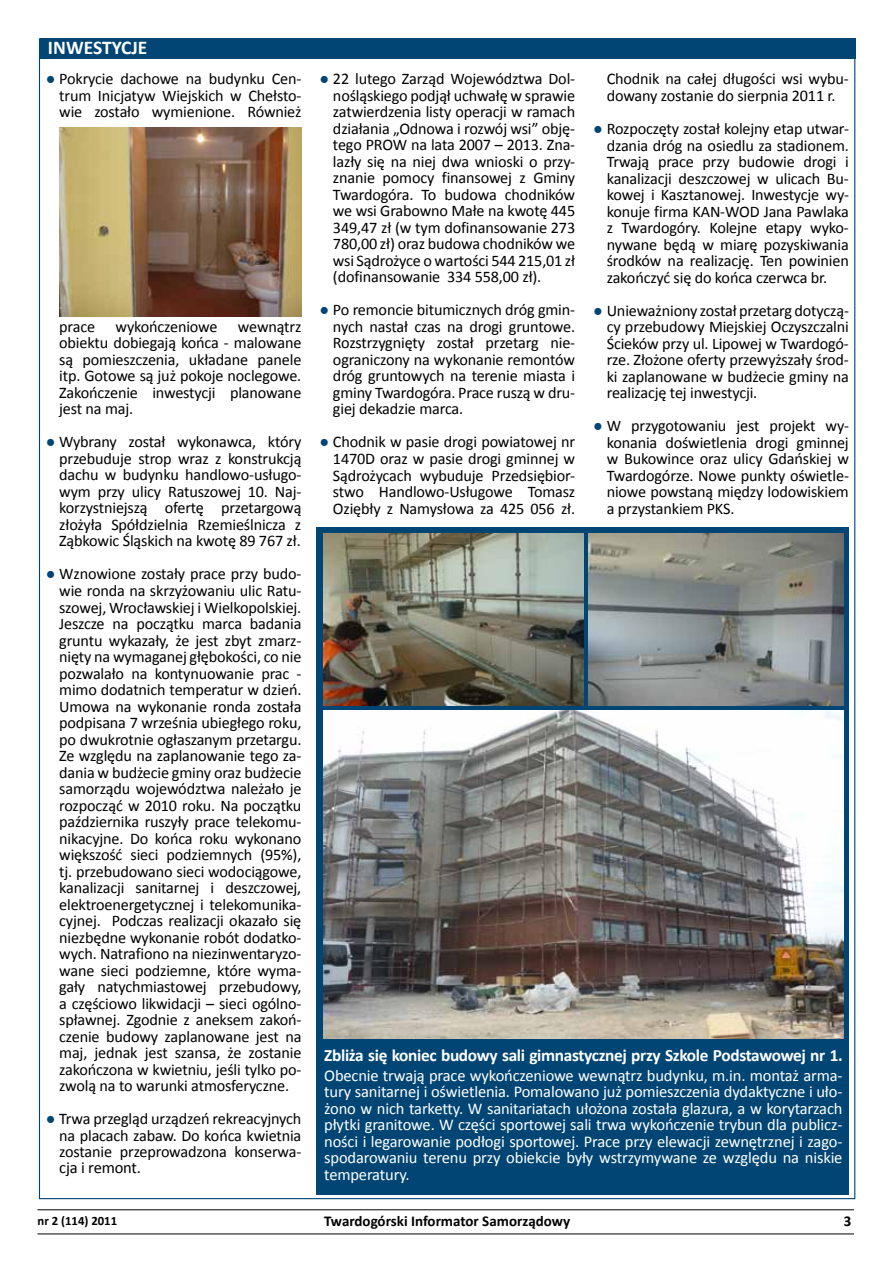
<style>
.page{position:relative;width:893px;height:1263px;background:#fff}
.page>*{position:absolute;margin:0;border:0;box-sizing:border-box;transform-origin:0 0}
.t1{font:700 19.5px "Calibri";letter-spacing:-.005em;color:#fff}
.t2{font:700 17.4px "Calibri";letter-spacing:-.02em;color:#fff}
.t3{font:16.5px/16.5px "Calibri";letter-spacing:-.01em;color:#fff;text-align:justify}
.t4{font:16.5px "Calibri";letter-spacing:-.01em;color:#000}
.t5{font:16.2px/16.5px "Calibri";letter-spacing:-.01em;color:#000;text-align:justify}
.t6{font:700 15px "Calibri";color:#000}
.t7{font:700 12.75px "Calibri";color:#000}
.s1{color:#004573}
</style>
<div class="page">
<div style="left:317px;top:527px;width:532px;height:668px;background:#004573"></div>
<div style="left:40px;top:38px;width:815px;height:21px;background:#004573"></div>
<img style="left:60px;top:127px;width:241px;height:189px">
<img style="left:589px;top:534px;width:255px;height:172px">
<img style="left:323px;top:711px;width:521px;height:327px">
<img style="left:323px;top:534px;width:260px;height:172px">
<hr style="left:38px;top:1233px;width:816px;height:1px;background:#000">
<hr style="left:38px;top:1209px;width:816px;height:1px;background:#000">
<p class="t1" style="left:48px;top:35px;width:101px">INWESTYCJE</p>
<p class="t5" style="left:59px;top:71px;width:244px;text-indent:-13px"><span class="s1">●</span> Pokrycie dachowe na budynku Cen&shy;trum Inicjatyw Wiejskich w Chełsto&shy;wie zostało wymienione. Również</p>
<p class="t5" style="left:59px;top:318px;width:37px">prace</p>
<p class="t5" style="left:115px;top:318px;width:104px">wykończeniowe</p>
<p class="t5" style="left:59px;top:318px;width:244px;text-indent:179px">wewnątrz obiektu dobiegają końca - malowane są pomieszczenia, układane panele itp. Gotowe są już pokoje noclegowe.<br>Zakończenie inwestycji planowane jest na maj.</p>
<p class="t5" style="left:59px;top:434px;width:244px;text-indent:-13px"><span class="s1">●</span> Wybrany został wykonawca, który przebuduje strop wraz z konstrukcją dachu w budynku handlowo-usługo&shy;wym przy ulicy Ratuszowej 10. Naj&shy;korzystniejszą ofertę przetargową złożyła Spółdzielnia Rzemieślnicza z Ząbkowic Śląskich na kwotę 89 767 zł.</p>
<p class="t5" style="left:59px;top:566px;width:244px;text-indent:-13px"><span class="s1">●</span> Wznowione zostały prace przy budo&shy;wie ronda na skrzyżowaniu ulic Ratu&shy;szowej, Wrocławskiej i Wielkopolskiej.<br>Jeszcze na początku marca badania gruntu wykazały, że jest zbyt zmarz&shy;nięty na wymaganej głębokości, co nie pozwalało na kontynuowanie prac - mimo dodatnich temperatur w dzień.<br>Umowa na wykonanie ronda została podpisana 7 września ubiegłego roku, po dwukrotnie ogłaszanym przetargu.<br>Ze względu na zaplanowanie tego za&shy;dania w budżecie gminy oraz budżecie samorządu województwa należało je rozpocząć w 2010 roku. Na początku października ruszyły prace telekomu&shy;nikacyjne. Do końca roku wykonano większość sieci podziemnych (95%), tj. przebudowano sieci wodociągowe, kanalizacji sanitarnej i deszczowej, elektroenergetycznej i telekomunika&shy;cyjnej. Podczas realizacji okazało się niezbędne wykonanie robót dodatko&shy;wych. Natrafiono na niezinwentaryzo&shy;wane sieci podziemne, które wyma&shy;gały natychmiastowej przebudowy, a częściowo likwidacji – sieci ogólno&shy;spławnej. Zgodnie z aneksem zakoń&shy;czenie budowy zaplanowane jest na maj, jednak jest szansa, że zostanie zakończona w kwietniu, jeśli tylko po&shy;zwolą na to warunki atmosferyczne.</p>
<p class="t5" style="left:59px;top:1111px;width:244px;text-indent:-13px"><span class="s1">●</span> Trwa przegląd urządzeń rekreacyjnych na placach zabaw. Do końca kwietnia zostanie przeprowadzona konserwa-</p>
<p class="t4" style="left:59px;top:1157px;width:83px">cja i remont.</p>
<p class="t5" style="left:333px;top:71px;width:244px;text-indent:-13px"><span class="s1">●</span> 22 lutego Zarząd Województwa Dol&shy;nośląskiego podjął uchwałę w sprawie zatwierdzenia listy operacji w ramach działania „Odnowa i rozwój wsi” obję&shy;tego PROW na lata 2007 – 2013. Zna&shy;lazły się na niej dwa wnioski o przy&shy;znanie pomocy finansowej z Gminy Twardogóra. To budowa chodników we wsi Grabowno Małe na kwotę 445<br>349,47 zł (w tym dofinansowanie 273<br>780,00 zł) oraz budowa chodników we wsi Sądrożyce o wartości 544 215,01 zł (dofinansowanie 334 558,00 zł).</p>
<p class="t5" style="left:333px;top:302px;width:244px;text-indent:-13px"><span class="s1">●</span> Po remoncie bitumicznych dróg gmin&shy;nych nastał czas na drogi gruntowe.<br>Rozstrzygnięty został przetarg nie&shy;ograniczony na wykonanie remontów dróg gruntowych na terenie miasta i gminy Twardogóra. Prace ruszą w dru&shy;giej dekadzie marca.</p>
<p class="t5" style="left:333px;top:434px;width:244px;text-indent:-13px"><span class="s1">●</span> Chodnik w pasie drogi powiatowej nr 1470D oraz w pasie drogi gminnej w Sądrożycach wybuduje Przedsiębior&shy;stwo Handlowo-Usługowe Tomasz Oziębły z Namysłowa za 425 056 zł.</p>
<p class="t5" style="left:607px;top:71px;width:244px">Chodnik na całej długości wsi wybu&shy;dowany zostanie do sierpnia 2011 r.</p>
<p class="t5" style="left:607px;top:120px;width:244px;text-indent:-13px"><span class="s1">●</span> Rozpoczęty został kolejny etap utwar&shy;dzania dróg na osiedlu za stadionem.<br>Trwają prace przy budowie drogi i kanalizacji deszczowej w ulicach Bu&shy;kowej i Kasztanowej. Inwestycje wy&shy;konuje firma KAN-WOD Jana Pawlaka z Twardogóry. Kolejne etapy wyko&shy;nywane będą w miarę pozyskiwania środków na realizację. Ten powinien zakończyć się do końca czerwca br.</p>
<p class="t5" style="left:607px;top:302px;width:244px;text-indent:-13px"><span class="s1">●</span> Unieważniony został przetarg dotyczą&shy;cy przebudowy Miejskiej Oczyszczalni Ścieków przy ul. Lipowej w Twardogó&shy;rze. Złożone oferty przewyższały środ&shy;ki zaplanowane w budżecie gminy na realizację tej inwestycji.</p>
<p class="t5" style="left:607px;top:418px;width:244px;text-indent:-13px"><span class="s1">●</span> W przygotowaniu jest projekt wy&shy;konania doświetlenia drogi gminnej w Bukowince oraz ulicy Gdańskiej w Twardogórze. Nowe punkty oświetle&shy;niowe powstaną między lodowiskiem a przystankiem PKS.</p>
<p class="t2" style="left:324px;top:1044px;width:520px">Zbliża się koniec budowy sali gimnastycznej przy Szkole Podstawowej nr 1.</p>
<p class="t3" style="left:324px;top:1067px;width:520px">Obecnie trwają prace wykończeniowe wewnątrz budynku, m.in. montaż arma&shy;tury sanitarnej i oświetlenia. Pomalowano już pomieszczenia dydaktyczne i uło&shy;żono w nich tarketty. W sanitariatach ułożona została glazura, a w korytarzach płytki granitowe. W części sportowej sali trwa wykończenie trybun dla publicz&shy;ności i legarowanie podłogi sportowej. Prace przy elewacji zewnętrznej i zago&shy;spodarowaniu terenu przy obiekcie były wstrzymywane ze względu na niskie temperatury.</p>
<p class="t7" style="left:38px;top:1213px;width:81px">nr 2 (114) 2011</p>
<p class="t6" style="left:324px;top:1212px;width:248px">Twardogórski Informator Samorządowy</p>
<p class="t6" style="left:844px;top:1212px;width:9px">3</p>
</div>
